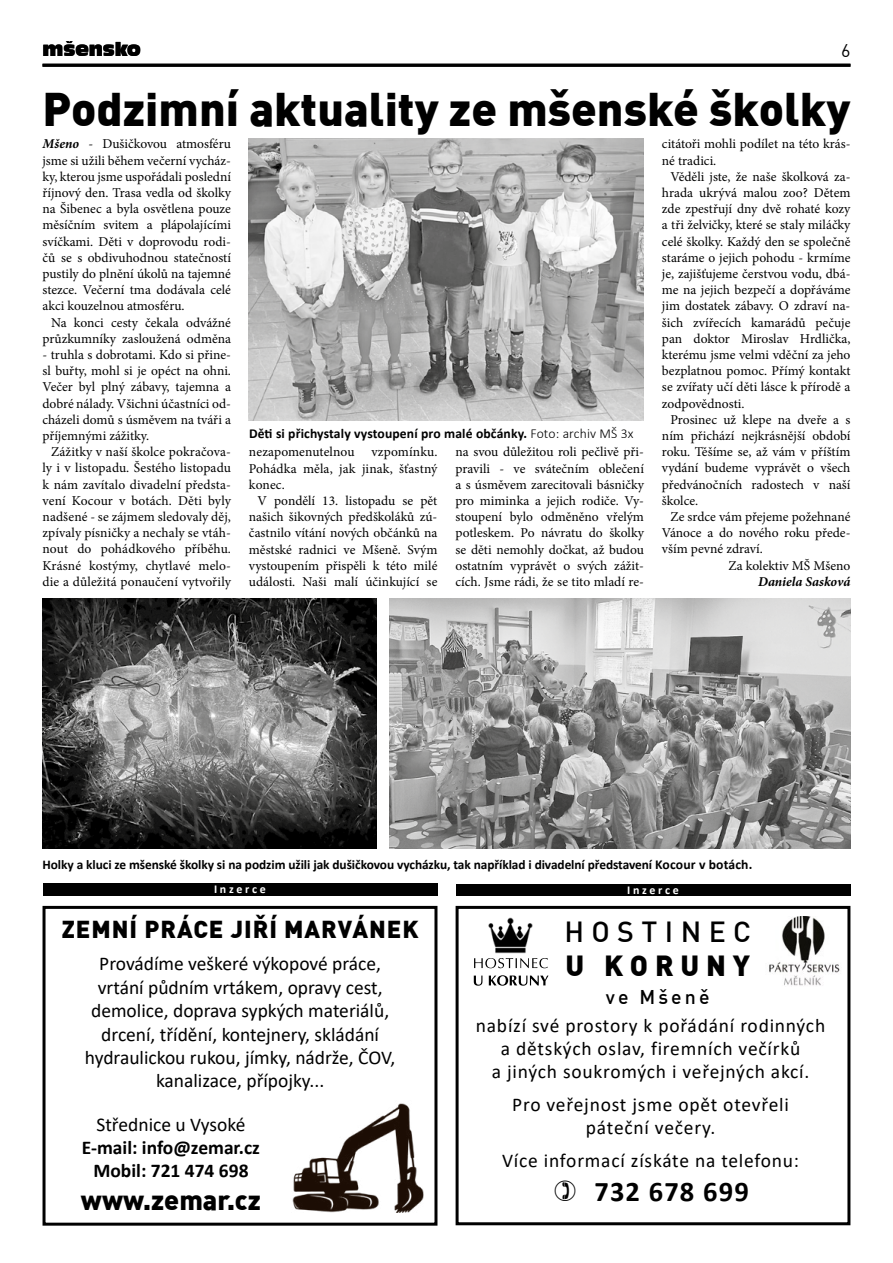
<style>
.page{position:relative;width:893px;height:1263px;background:#fff}
.page>*{position:absolute;margin:0;border:0;box-sizing:border-box;transform-origin:0 0}
.t1{font:900 46.2px "Unient DINCE";color:#000}
.t2{font:700 28.5px "Calibri";letter-spacing:.04em;color:#000}
.t3{font:500 28.5px "Unient DINCE";letter-spacing:.26em;color:#000}
.t4{font:900 28.5px "Unient DINCE";letter-spacing:.24em;color:#000}
.t5{font:900 27px "Unient DINCE";color:#000}
.t6{font:900 24px "Unient DINCE";letter-spacing:.04em;color:#000}
.t7{font:19.5px/23.4px "Calibri";color:#000;text-align:center}
.t8{font:19.5px/23.4px "Calibri";letter-spacing:.04em;color:#000;text-align:center}
.t9{font:700 19.5px/23.4px "Calibri";color:#000;text-align:center}
.t10{font:500 19.5px "Unient DINCE";letter-spacing:.16em;color:#000}
.t11{font:18px "Incised 901 BT Compact";color:#000}
.t12{font:18px "Unient DINCE";color:#000}
.t13{font:700 13.65px "Calibri";letter-spacing:.01em;color:#000}
.t14{font:13.5px/16.2px "Minion Pro";color:#000;text-align:justify}
.t15{font:italic 700 13.5px "Minion Pro";color:#000}
.t16{font:700 13.35px "Calibri";letter-spacing:-.005em;color:#000}
.t17{font:700 12px "Calibri";color:#fff}
.s1{font-weight:700;font-style:italic}
.s2{font-weight:300}
.s3{font-size:13.65px}
</style>
<div class="page">
<hr style="left:43px;top:64px;width:807px;height:3px;background:#000">
<div style="left:43px;top:884px;width:394px;height:12px;background:#000"></div>
<div style="left:43px;top:906px;width:394px;height:320px;border:3px solid #000"></div>
<img style="left:292px;top:1103px;width:131px;height:109px">
<div style="left:456px;top:884px;width:394px;height:12px;background:#000"></div>
<div style="left:456px;top:906px;width:394px;height:319px;border:3px solid #000"></div>
<img style="left:473px;top:917px;width:76px;height:69px">
<img style="left:769px;top:916px;width:71px;height:70px">
<img style="left:249px;top:138px;width:395px;height:282px">
<img style="left:42px;top:598px;width:334px;height:250px">
<img style="left:389px;top:598px;width:461px;height:250px">
<h3 class="t11" style="left:43px;top:39px;width:100px">mšensko</h3>
<h3 class="t12" style="left:841px;top:39px;width:11px">6</h3>
<h1 class="t1" style="left:43px;top:78px;width:809px">Podzimní aktuality ze mšenské školky</h1>
<p class="t14" style="left:43px;top:136px;width:190px"><span class="s1">Mšeno</span> - Dušičkovou atmosféru jsme si užili během večerní vycház&shy;ky, kterou jsme uspořádali poslední říjnový den. Trasa vedla od školky na Šibenec a byla osvětlena pouze měsíčním svitem a plápolajícími svíčkami. Děti v doprovodu rodi&shy;čů se s obdivuhodnou statečností pustily do plnění úkolů na tajemné stezce. Večerní tma dodávala celé akci kouzelnou atmosféru.</p>
<p class="t14" style="left:43px;top:314px;width:190px;text-align:right">Na konci cesty čekala odvážné průzkumníky zasloužená odměna</p>
<p class="t14" style="left:43px;top:347px;width:190px">- truhla s dobrotami. Kdo si přine&shy;sl buřty, mohl si je opéct na ohni.<br>Večer byl plný zábavy, tajemna a dobré nálady. Všichni účastníci od&shy;cházeli domů s úsměvem na tváři a příjemnými zážitky.</p>
<p class="t14" style="left:43px;top:444px;width:190px;text-indent:9px">Zážitky v naší školce pokračova&shy;ly i v listopadu. Šestého listopadu k nám zavítalo divadelní předsta&shy;vení Kocour v botách. Děti byly nadšené - se zájmem sledovaly děj, zpívaly písničky a nechaly se vtáh&shy;nout do pohádkového příběhu.<br>Krásné kostýmy, chytlavé melo&shy;die a důležitá ponaučení vytvořily</p>
<p class="t14" style="left:662px;top:136px;width:190px">citátoři mohli podílet na této krás&shy;né tradici.</p>
<p class="t14" style="left:662px;top:168px;width:190px;text-indent:9px">Věděli jste, že naše školková za&shy;hrada ukrývá malou zoo? Dětem zde zpestřují dny dvě rohaté kozy a tři želvičky, které se staly miláčky celé školky. Každý den se společně staráme o jejich pohodu - krmíme je, zajišťujeme čerstvou vodu, dbá&shy;me na jejich bezpečí a dopřáváme jim dostatek zábavy. O zdraví na&shy;šich zvířecích kamarádů pečuje pan doktor Miroslav Hrdlička, kterému jsme velmi vděční za jeho bezplatnou pomoc. Přímý kontakt se zvířaty učí děti lásce k přírodě a zodpovědnosti.</p>
<p class="t14" style="left:662px;top:411px;width:190px;text-indent:9px">Prosinec už klepe na dveře a s ním přichází nejkrásnější období roku. Těšíme se, až vám v příštím vydání budeme vyprávět o všech předvánočních radostech v naší školce.</p>
<p class="t14" style="left:670px;top:509px;width:181px">Ze srdce vám přejeme požehnané</p>
<p class="t14" style="left:662px;top:525px;width:190px">Vánoce a do nového roku přede-</p>
<p class="t14" style="left:662px;top:541px;width:102px">vším pevné zdraví.</p>
<p class="t14" style="left:728px;top:557px;width:123px">Za kolektiv MŠ Mšeno</p>
<p class="t15" style="left:758px;top:572px;width:94px">Daniela Sasková</p>
<p class="t13" style="left:249px;top:424px;width:386px">Děti si přichystaly vystoupení pro malé občánky. <span class="s2">Foto: archiv MŠ 3x</span></p>
<p class="t14" style="left:249px;top:444px;width:107px">nezapomenutelnou</p>
<p class="t14" style="left:249px;top:444px;width:190px;text-indent:123px">vzpomínku.<br>Pohádka měla, jak jinak, šťastný konec.</p>
<p class="t14" style="left:249px;top:493px;width:190px;text-indent:9px">V pondělí 13. listopadu se pět našich šikovných předškoláků zú&shy;častnilo vítání nových občánků na městské radnici ve Mšeně. Svým vystoupením přispěli k této milé události. Naši malí účinkující se</p>
<p class="t14" style="left:455px;top:444px;width:190px">na svou důležitou roli pečlivě při&shy;pravili - ve svátečním oblečení a s úsměvem zarecitovali básničky pro miminka a jejich rodiče. Vy&shy;stoupení bylo odměněno vřelým potleskem. Po návratu do školky se děti nemohly dočkat, až budou ostatním vyprávět o svých zážit&shy;cích. Jsme rádi, že se tito mladí re-</p>
<p class="t16" style="left:42px;top:855px;width:711px">Holky a kluci ze mšenské školky si na podzim užili jak dušičkovou vycházku, tak například i divadelní představení <span class="s3">Kocour v botách.</span></p>
<p class="t17" style="left:214px;top:880px;width:53px">I n z e r c e</p>
<h3 class="t6" style="left:62px;top:913px;width:358px">ZEMNÍ PRÁCE JIŘÍ MARVÁNEK</h3>
<h3 class="t7" style="left:85px;top:952px;width:312px">Provádíme veškeré výkopové práce, vrtání půdním vrtákem, opravy cest, demolice, doprava sypkých materiálů, drcení, třídění, kontejnery, skládání hydraulickou rukou, jímky, nádrže, ČOV, kanalizace, přípojky...</h3>
<h3 class="t7" style="left:96px;top:1112px;width:150px">Střednice u Vysoké</h3>
<h3 class="t9" style="left:82px;top:1135px;width:179px">E-mail: info@zemar.cz<br>Mobil: 721 474 698</h3>
<h3 class="t5" style="left:81px;top:1182px;width:182px">www.zemar.cz</h3>
<p class="t17" style="left:627px;top:881px;width:53px">I n z e r c e</p>
<h2 class="t3" style="left:564px;top:913px;width:188px">HOSTINEC</h2>
<h2 class="t4" style="left:565px;top:946px;width:186px">U KORUNY</h2>
<h3 class="t10" style="left:606px;top:984px;width:105px">ve Mšeně</h3>
<h3 class="t8" style="left:476px;top:1013px;width:351px">nabízí své prostory k pořádání rodinných a dětských oslav, firemních večírků<br>a jiných soukromých i veřejných akcí.</h3>
<h3 class="t8" style="left:512px;top:1092px;width:278px">Pro veřejnost jsme opět otevřeli páteční večery.</h3>
<h3 class="t8" style="left:502px;top:1148px;width:299px">Více informací získáte na telefonu:</h3>
<h2 class="t2" style="left:594px;top:1171px;width:156px">732 678 699</h2>
</div>
